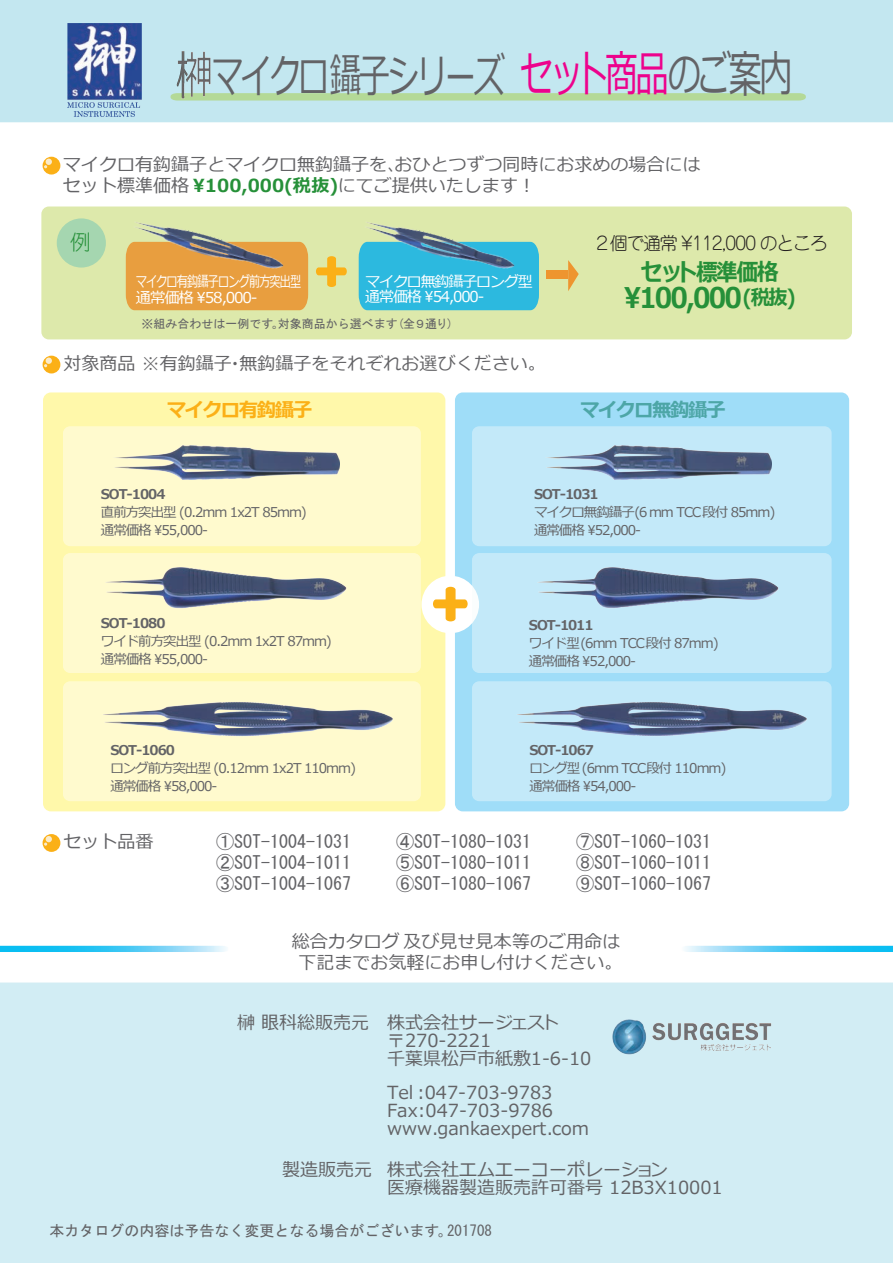
<style>
.page{position:relative;width:893px;height:1263px;background:#fff}
.page>*{position:absolute;margin:0;border:0;box-sizing:border-box;transform-origin:0 0}
.t1{font:46.5px "Meiryo";letter-spacing:-.075em;color:#636366;scale:.67 1}
.t2{font:700 28.5px "Meiryo";letter-spacing:-.075em;color:#269039;scale:.91 1}
.t3{font:700 24px "Meiryo";letter-spacing:-.075em;color:#269039;scale:.91 1}
.t4{font:300 21px "Jun 101 Pro";color:#269039}
.t5{font:700 19.5px "Meiryo";letter-spacing:-.075em;color:#fbb017}
.t6{font:700 19.5px "Meiryo";letter-spacing:-.075em;color:#4da6a7}
.t7{font:18px/18px "Meiryo";color:#636366}
.t8{font:18px/21px "MS Gothic";color:#636366;text-align:justify}
.t9{font:300 18px "Jun 101 Pro";letter-spacing:-.075em;color:#231f20}
.t10{font:15px/15px "Meiryo";letter-spacing:-.075em;color:#fff}
.t11{font:15px "MS Gothic";color:#636366}
.t12{font:15px "Meiryo";letter-spacing:-.075em;color:#fff;scale:.74 1}
.t13{font:13.5px/18px "Meiryo";letter-spacing:-.075em;color:#636366}
.t14{font:700 13.5px "Meiryo";letter-spacing:-.075em;color:#636366}
.t15{font:12px "MS Gothic";color:#636366}
.s1{font-size:49.5px;color:#ed028c}
.s2{font-size:49.5px}
.s3{font-weight:700;color:#269039}
.s4{font-size:21px}
</style>
<div class="page">
<div style="left:43px;top:392px;width:402px;height:419px;background:#fff8aa;border-radius:8px"></div>
<div style="left:455px;top:392px;width:394px;height:419px;background:#9fddf8;border-radius:8px"></div>
<div style="left:0;top:982px;width:893px;height:281px;background:#d2edf4"></div>
<div style="left:0;top:0;width:893px;height:122px;background:#c3e7f0"></div>
<div style="left:63px;top:426px;width:358px;height:120px;background:#ffface;border-radius:7px"></div>
<div style="left:63px;top:553px;width:358px;height:120px;background:#ffface;border-radius:7px"></div>
<div style="left:63px;top:681px;width:358px;height:120px;background:#ffface;border-radius:7px"></div>
<svg style="left:171px;top:93px;width:635px;height:8px;background:#b5da9e"></svg>
<div style="left:421px;top:576px;width:58px;height:57px;background:#fff;border-radius:50%"></div>
<img style="left:103px;top:702px;width:290px;height:35px">
<img style="left:115px;top:446px;width:225px;height:33px">
<img style="left:106px;top:567px;width:241px;height:41px">
<div style="left:472px;top:426px;width:360px;height:120px;background:#c3e9f9;border-radius:7px"></div>
<div style="left:472px;top:553px;width:360px;height:120px;background:#c3e9f9;border-radius:7px"></div>
<div style="left:472px;top:681px;width:360px;height:120px;background:#c3e9f9;border-radius:7px"></div>
<img style="left:517px;top:702px;width:290px;height:34px">
<img style="left:546px;top:446px;width:226px;height:33px">
<img style="left:537px;top:567px;width:242px;height:41px">
<img style="left:68px;top:23px;width:74px;height:93px">
<svg style="left:433px;top:587px;width:35px;height:34px"></svg>
<svg style="left:0;top:946px;width:227px;height:6px"></svg>
<svg style="left:684px;top:946px;width:209px;height:6px"></svg>
<div style="left:43px;top:157px;width:17px;height:18px;background:#fbb017;border-radius:50%"></div>
<svg style="left:44px;top:159px;width:8px;height:9px"></svg>
<div style="left:43px;top:356px;width:17px;height:17px;background:#fbb017;border-radius:50%"></div>
<svg style="left:44px;top:358px;width:8px;height:9px"></svg>
<div style="left:43px;top:834px;width:17px;height:18px;background:#fbb017;border-radius:50%"></div>
<svg style="left:44px;top:836px;width:8px;height:10px"></svg>
<img style="left:605px;top:1013px;width:176px;height:48px">
<img style="left:176px;top:48px;width:40px;height:50px">
<div style="left:41px;top:206px;width:811px;height:133px;background:#dde9ab;border-radius:7px"></div>
<div style="left:57px;top:218px;width:49px;height:50px;background:#a5d6b0;border-radius:50%"></div>
<svg style="left:316px;top:256px;width:31px;height:31px"></svg>
<div style="left:126px;top:242px;width:182px;height:68px;background:#e89e3f"></div>
<div style="left:359px;top:242px;width:180px;height:68px;background:#2cb9df"></div>
<img style="left:362px;top:222px;width:154px;height:53px">
<img style="left:131px;top:222px;width:154px;height:53px">
<svg style="left:568px;top:260px;width:11px;height:31px"></svg>
<div style="left:547px;top:271px;width:21px;height:8px;background:#ee952f"></div>
<h1 class="t1" style="left:183px;top:43px;width:911px">　マイクロ鑷子シリーズ<span class="s1">セット商品</span><span class="s2">のご案内</span></h1>
<p class="t7" style="left:63px;top:155px;width:639px;line-height:21px">マイクロ有鈎鑷子とマイクロ無鈎鑷子を、おひとつずつ同時にお求めの場合にはセット標準価格 <span class="s3">\100,000(税抜)</span>にてご提供いたします︕</p>
<p class="t4" style="left:70px;top:226px;width:22px">例</p>
<p class="t9" style="left:593px;top:228px;width:236px">２個で通常 ¥112,000 のところ</p>
<h3 class="t3" style="left:641px;top:256px;width:152px">セット標準価格</h3>
<p class="t12" style="left:136px;top:271px;width:225px">マイクロ有鈎鑷子ロング前方突出型</p>
<p class="t10" style="left:365px;top:275px;width:169px">マイクロ無鈎鑷子ロング型通常価格 \54,000-</p>
<p class="t15" style="left:142px;top:317px;width:313px">※組み合わせは一例です。対象商品から選べます(全９通り)</p>
<p class="t10" style="left:136px;top:291px;width:123px">通常価格 \58,000-</p>
<h2 class="t2" style="left:624px;top:277px;width:191px">\100,000<span class="s4">(税抜)</span></h2>
<p class="t7" style="left:64px;top:356px;width:484px">対象商品 ※有鈎鑷子・無鈎鑷子をそれぞれお選びください。</p>
<p class="t5" style="left:167px;top:396px;width:147px">マイクロ有鈎鑷子</p>
<p class="t6" style="left:580px;top:396px;width:147px">マイクロ無鈎鑷子</p>
<p class="t14" style="left:101px;top:484px;width:66px">SOT-1004</p>
<p class="t13" style="left:101px;top:504px;width:208px">直前方突出型 (0.2mm 1x2T 85mm)通常価格 \55,000-</p>
<p class="t14" style="left:101px;top:613px;width:66px">SOT-1080</p>
<p class="t13" style="left:101px;top:633px;width:232px">ワイド前方突出型 (0.2mm 1x2T 87mm)通常価格 \55,000-</p>
<p class="t14" style="left:110px;top:740px;width:66px">SOT-1060</p>
<p class="t13" style="left:110px;top:760px;width:247px">ロング前方突出型 (0.12mm 1x2T 110mm)通常価格 \58,000-</p>
<p class="t7" style="left:64px;top:833px;width:91px">セット品番</p>
<p class="t8" style="left:216px;top:831px;width:136px">①SOT-1004-1031<br>②SOT-1004-1011<br>③SOT-1004-1067</p>
<p class="t14" style="left:534px;top:484px;width:66px">SOT-1031</p>
<p class="t13" style="left:534px;top:504px;width:243px">マイクロ無鈎鑷子(６mm TCC段付 85mm)通常価格 \52,000-</p>
<p class="t14" style="left:529px;top:616px;width:66px">SOT-1011</p>
<p class="t13" style="left:529px;top:635px;width:191px">ワイド型(6mm TCC段付 87mm)通常価格 \52,000-</p>
<p class="t14" style="left:529px;top:740px;width:66px">SOT-1067</p>
<p class="t13" style="left:529px;top:759px;width:199px">ロング型 (6mm TCC段付 110mm)通常価格 \54,000-</p>
<p class="t8" style="left:396px;top:831px;width:136px">④SOT-1080-1031<br>⑤SOT-1080-1011<br>⑥SOT-1080-1067</p>
<p class="t8" style="left:576px;top:831px;width:136px">⑦SOT-1060-1031<br>⑧SOT-1060-1011<br>⑨SOT-1060-1067</p>
<p class="t7" style="left:292px;top:932px;width:332px;line-height:21px;text-align:center">総合カタログ及び見せ見本等のご用命は下記までお気軽にお申し付けください。</p>
<p class="t7" style="left:237px;top:1015px;width:134px">榊 眼科総販売元</p>
<p class="t7" style="left:282px;top:1162px;width:91px">製造販売元</p>
<p class="t7" style="left:387px;top:1015px;width:206px">株式会社サージェスト〒270-2221<br>千葉県松戸市紙敷1-6-10</p>
<p class="t7" style="left:387px;top:1084px;width:204px">Tel :047-703-9783<br>Fax:047-703-9786 www.gankaexpert.com</p>
<p class="t7" style="left:387px;top:1162px;width:337px">株式会社エムエーコーポレーション<br>医療機器製造販売許可番号 12B3X10001</p>
<p class="t11" style="left:49px;top:1223px;width:444px">本カタログの内容は予告なく変更となる場合がございます。201708</p>
</div>
